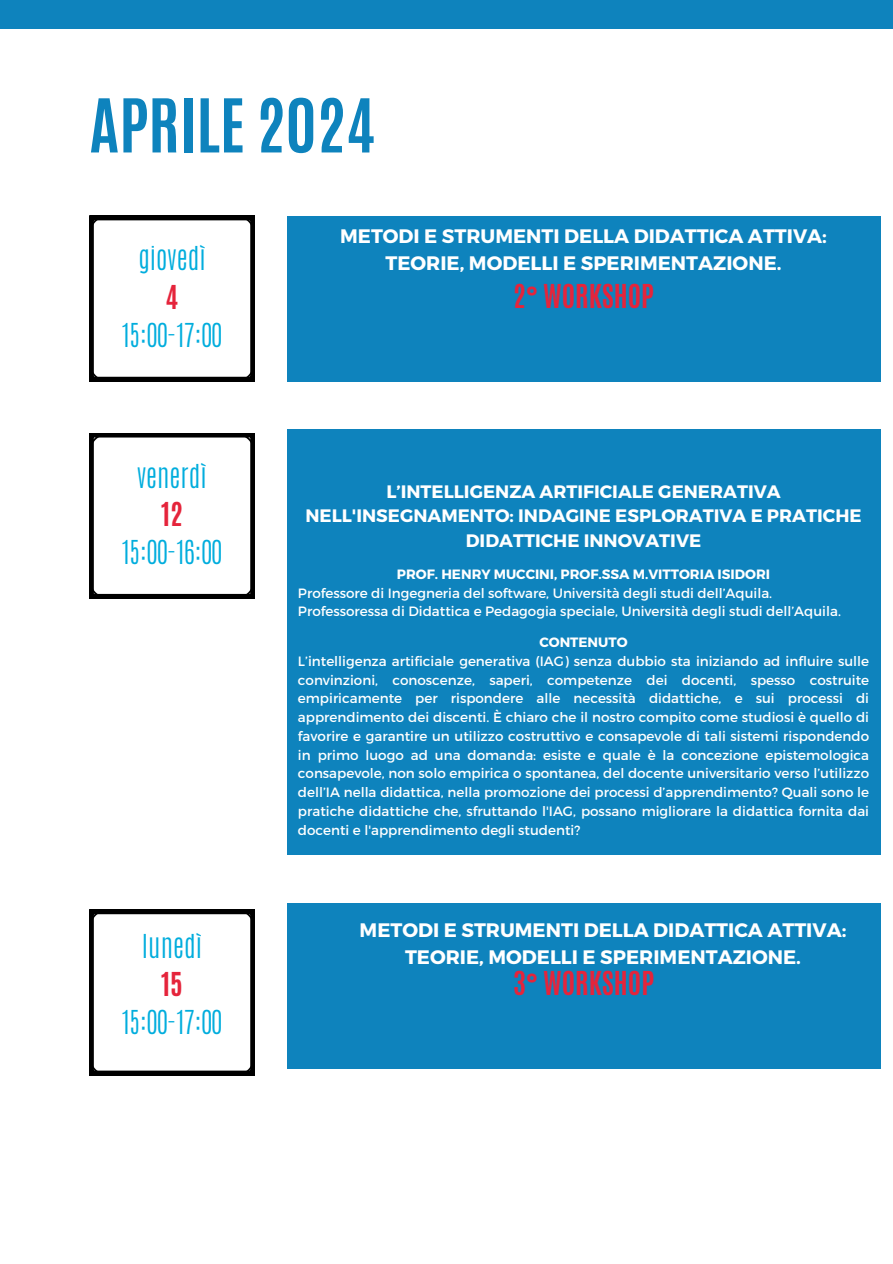
<style>
.page{position:relative;width:893px;height:1264px;background:#fff}
.page>*{position:absolute;margin:0;border:0;box-sizing:border-box;transform-origin:0 0}
.t1{font:700 63px "Antonio";color:#0e83bd}
.t2{font:300 27.45px/38.2px "Antonio";color:#00addd;text-align:center}
.t3{font:700 27.45px "Antonio";color:#e5243b}
.t4{font:700 19.5px/27px "Montserrat";color:#fff;text-align:center}
.t5{font:700 18px/24.8px "Montserrat";color:#fff;text-align:center}
.t6{font:13.5px/18.8px "Montserrat";color:#fff}
.t7{font:700 13.5px "Montserrat";color:#fff}
.s1{font-weight:700;color:#e5243b}
</style>
<div class="page">
<div style="left:0;top:0;width:892px;height:29px;background:#0e83bd"></div>
<svg style="left:89px;top:216px;width:166px;height:165px"></svg>
<div style="left:287px;top:216px;width:593px;height:165px;background:#0e83bd"></div>
<svg style="left:89px;top:433px;width:166px;height:165px"></svg>
<svg style="left:89px;top:909px;width:166px;height:166px"></svg>
<div style="left:287px;top:903px;width:593px;height:165px;background:#0e83bd"></div>
<div style="left:287px;top:429px;width:593px;height:425px;background:#0e83bd"></div>
<h1 class="t1" style="left:89px;top:80px;width:287px">APRILE 2024</h1>
<h3 class="t2" style="left:122px;top:240px;width:101px">giovedì<br><span class="s1">4<br></span>15:00-17:00</h3>
<h2 class="t2" style="left:122px;top:457px;width:101px">venerdì<br><span class="s1">12<br></span>15:00-16:00</h2>
<p class="t2" style="left:122px;top:926px;width:101px">lunedì<br><span class="s1">15<br></span>15:00-17:00</p>
<h4 class="t4" style="left:340px;top:221px;width:488px">METODI E STRUMENTI DELLA DIDATTICA ATTIVA:<br>TEORIE, MODELLI E SPERIMENTAZIONE.</h4>
<h2 class="t3" style="left:513px;top:277px;width:142px">2° WORKSHOP</h2>
<h3 class="t5" style="left:305px;top:478px;width:557px">L’INTELLIGENZA ARTIFICIALE GENERATIVA<br>NELL'INSEGNAMENTO: INDAGINE ESPLORATIVA E PRATICHE<br>DIDATTICHE INNOVATIVE</h3>
<p class="t7" style="left:397px;top:565px;width:374px">PROF. HENRY MUCCINI, PROF.SSA M.VITTORIA ISIDORI</p>
<p class="t6" style="left:298px;top:582px;width:544px">Professore di Ingegneria del software, Università degli studi dell’Aquila.<br>Professoressa di Didattica e Pedagogia speciale, Università degli studi dell’Aquila.</p>
<p class="t7" style="left:539px;top:633px;width:90px">CONTENUTO</p>
<p class="t6" style="left:298px;top:651px;width:572px;text-align:justify">L’intelligenza artificiale generativa (IAG) senza dubbio sta iniziando ad influire sulle convinzioni, conoscenze, saperi, competenze dei docenti, spesso costruite empiricamente per rispondere alle necessità didattiche, e sui processi di apprendimento dei discenti. È chiaro che il nostro compito come studiosi è quello di favorire e garantire un utilizzo costruttivo e consapevole di tali sistemi rispondendo in primo luogo ad una domanda: esiste e quale è la concezione epistemologica consapevole, non solo empirica o spontanea, del docente universitario verso l’utilizzo dell’IA nella didattica, nella promozione dei processi d’apprendimento? Quali sono le pratiche didattiche che, sfruttando l'IAG, possano migliorare la didattica fornita dai docenti e l'apprendimento degli studenti?</p>
<h3 class="t4" style="left:359px;top:915px;width:488px">METODI E STRUMENTI DELLA DIDATTICA ATTIVA:<br>TEORIE, MODELLI E SPERIMENTAZIONE.</h3>
<p class="t3" style="left:513px;top:964px;width:142px">3° WORKSHOP</p>
</div>
